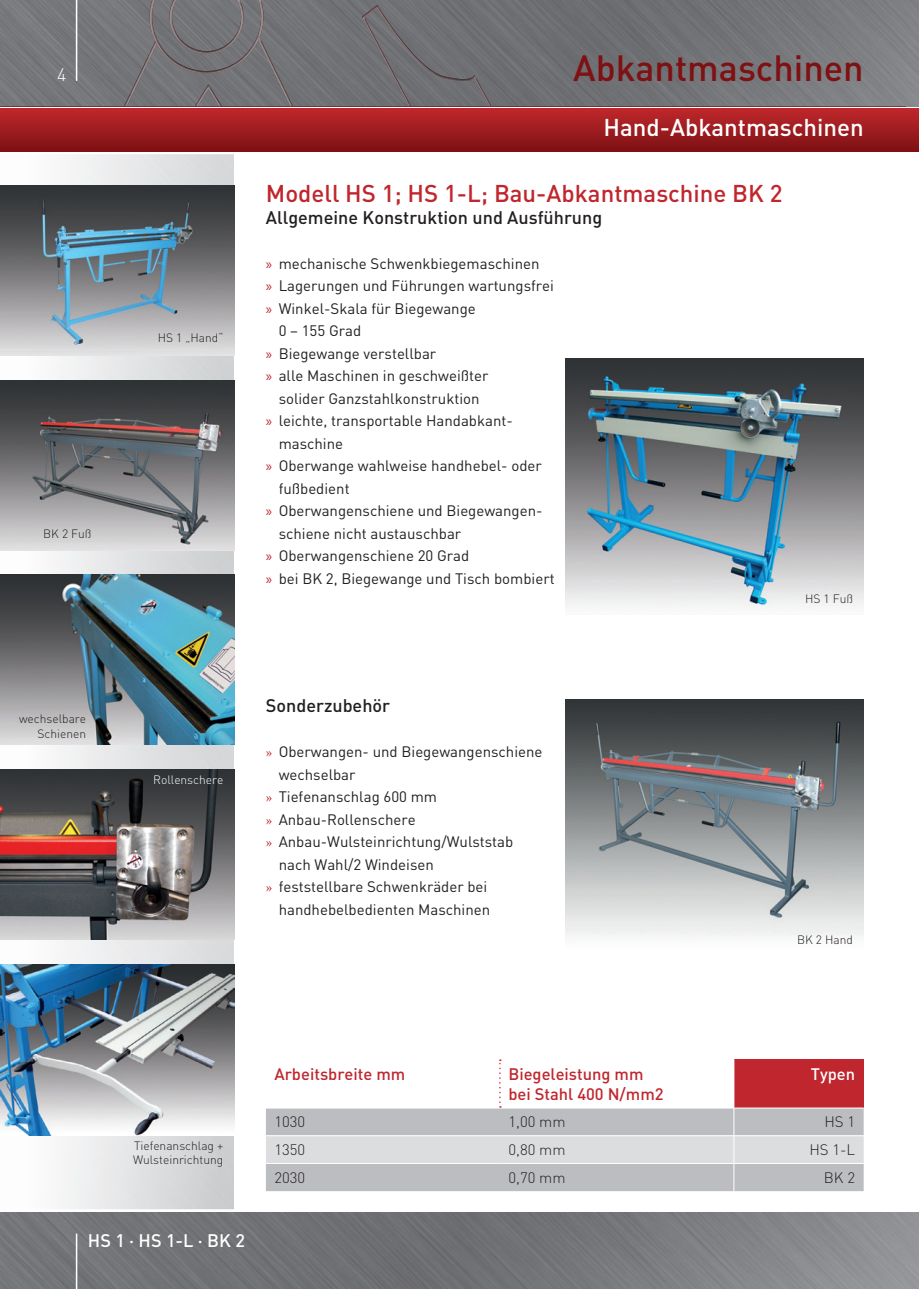
<style>
.page{position:relative;width:919px;height:1289px;background:#fff}
.page>*{position:absolute;margin:0;border:0;box-sizing:border-box;transform-origin:0 0}
.t1{font:500 36px "DIN";color:#7f1013}
.t2{font:500 24px "DIN";color:#c0262d}
.t3{font:500 24px "DIN";color:#fff}
.t4{font:500 18px "DIN";color:#231f20}
.t5{font:500 18px "DIN";color:#fff}
.t6{font:300 18px "DIN";color:#fff}
.t7{font:500 16.5px/19.8px "DIN";color:#c0262d}
.t8{font:500 16.5px "DIN";color:#fff}
.t9{font:15px "DIN";color:#231f20}
.t10{font:300 15px "DIN";color:#231f20}
.t11{font:300 12px/14.4px "DIN";color:#231f20;text-align:right}
.t12{font:300 12px "DIN";color:#fff}
.s1{font-family:"Myriad Pro";color:#c0262d}
.s2{font-family:"Minion Pro";color:#c0262d}
</style>
<div class="page">
<img style="left:0;top:0;width:906px;height:106px">
<div style="left:906px;top:0;width:12px;height:106px;background:#838588"></div>
<img style="left:0;top:1212px;width:906px;height:76px">
<div style="left:906px;top:1212px;width:12px;height:76px;background:#939598"></div>
<div style="left:0;top:108px;width:906px;height:43px;background:linear-gradient(to bottom,#c0282d,#7e1113)"></div>
<svg style="left:906px;top:108px;width:12px;height:43px"></svg>
<div style="left:82px;top:154px;width:76px;height:31px;background:#ebebec"></div>
<div style="left:158px;top:154px;width:76px;height:31px;background:#dbdcde"></div>
<img style="left:0;top:744px;width:234px;height:9px">
<img style="left:0;top:939px;width:234px;height:270px">
<img style="left:152px;top:1135px;width:76px;height:74px">
<img style="left:76px;top:1135px;width:76px;height:74px">
<img style="left:0;top:1135px;width:76px;height:74px">
<img style="left:362px;top:5px;width:129px;height:101px">
<img style="left:258px;top:37px;width:35px;height:69px">
<img style="left:124px;top:41px;width:33px;height:65px">
<img style="left:195px;top:84px;width:27px;height:22px">
<img style="left:150px;top:0;width:113px;height:73px">
<img style="left:169px;top:0;width:74px;height:54px">
<hr style="left:76px;top:0;width:1px;height:81px;background:#fff">
<hr style="left:76px;top:1233px;width:1px;height:55px;background:#fff">
<svg style="left:266px;top:1059px;width:597px;height:132px"></svg>
<img style="left:566px;top:359px;width:297px;height:247px">
<img style="left:0;top:380px;width:234px;height:170px">
<img style="left:0;top:574px;width:234px;height:170px">
<img style="left:566px;top:699px;width:297px;height:237px">
<img style="left:0;top:185px;width:234px;height:170px">
<img style="left:0;top:769px;width:234px;height:170px">
<img style="left:0;top:964px;width:234px;height:171px">
<p class="t6" style="left:57px;top:63px;width:11px">4</p>
<p class="t11" style="left:43px;top:526px;width:50px">BK 2 Fuß</p>
<p class="t11" style="left:19px;top:711px;width:69px">wechselbare<br>Schienen</p>
<p class="t11" style="left:158px;top:331px;width:67px">HS 1 „Hand“</p>
<p class="t12" style="left:153px;top:772px;width:72px">Rollenschere</p>
<h1 class="t1" style="left:573px;top:45px;width:292px">Abkantmaschinen</h1>
<h2 class="t3" style="left:603px;top:112px;width:261px">Hand-Abkantmaschinen</h2>
<h2 class="t2" style="left:266px;top:178px;width:518px">Modell HS 1; HS 1-L; Bau-Abkantmaschine BK 2</h2>
<p class="t4" style="left:266px;top:206px;width:338px">Allgemeine Konstruktion und Ausführung</p>
<p class="t9" style="left:266px;top:254px;width:275px"><span class="s1">»</span> mechanische Schwenkbiegemaschinen</p>
<p class="t9" style="left:266px;top:276px;width:289px"><span class="s1">»</span> Lagerungen und Führungen wartungsfrei</p>
<p class="t9" style="left:266px;top:299px;width:211px"><span class="s1">»</span> Winkel-Skala für Biegewange</p>
<p class="t9" style="left:279px;top:321px;width:84px">0 – 155 Grad</p>
<p class="t9" style="left:266px;top:344px;width:172px"><span class="s1">»</span> Biegewange verstellbar</p>
<p class="t9" style="left:266px;top:366px;width:224px"><span class="s1">»</span> alle Maschinen in geschweißter</p>
<p class="t9" style="left:279px;top:389px;width:202px">solider Ganzstahlkonstruktion</p>
<p class="t9" style="left:266px;top:411px;width:248px"><span class="s1">»</span> leichte, transportable Handabkant-</p>
<p class="t9" style="left:278px;top:434px;width:66px">maschine</p>
<p class="t9" style="left:266px;top:456px;width:277px"><span class="s1">»</span> Oberwange wahlweise handhebel- oder</p>
<p class="t9" style="left:278px;top:479px;width:72px">fußbedient</p>
<p class="t9" style="left:266px;top:501px;width:278px"><span class="s1">»</span> Oberwangenschiene und Biegewangen-</p>
<p class="t9" style="left:279px;top:524px;width:184px">schiene nicht austauschbar</p>
<p class="t9" style="left:266px;top:546px;width:205px"><span class="s1">»</span> Oberwangenschiene 20 Grad</p>
<p class="t9" style="left:266px;top:569px;width:290px"><span class="s1">»</span> bei BK 2, Biegewange und Tisch bombiert</p>
<p class="t11" style="left:805px;top:591px;width:49px">HS 1 Fuß</p>
<p class="t4" style="left:266px;top:694px;width:126px">Sonderzubehör</p>
<p class="t9" style="left:266px;top:742px;width:278px"><span class="s2">»</span> Oberwangen- und Biegewangenschiene</p>
<p class="t9" style="left:278px;top:765px;width:78px">wechselbar</p>
<p class="t9" style="left:266px;top:787px;width:173px"><span class="s2">»</span> Tiefenanschlag 600 mm</p>
<p class="t9" style="left:266px;top:810px;width:151px"><span class="s2">»</span> Anbau-Rollenschere</p>
<p class="t9" style="left:266px;top:832px;width:249px"><span class="s2">»</span> Anbau-Wulsteinrichtung/Wulststab</p>
<p class="t9" style="left:279px;top:855px;width:157px">nach Wahl/2 Windeisen</p>
<p class="t9" style="left:266px;top:877px;width:223px"><span class="s2">»</span> feststellbare Schwenkräder bei</p>
<p class="t9" style="left:279px;top:900px;width:213px">handhebelbedienten Maschinen</p>
<p class="t11" style="left:797px;top:932px;width:57px">BK 2 Hand</p>
<p class="t11" style="left:133px;top:1137px;width:92px;text-align:left">Tiefenanschlag +<br>Wulsteinrichtung</p>
<p class="t5" style="left:88px;top:1228px;width:158px">HS 1 · HS 1-L · BK 2</p>
<p class="t7" style="left:274px;top:1063px;width:132px">Arbeitsbreite mm</p>
<p class="t7" style="left:508px;top:1063px;width:157px">Biegeleistung mm bei Stahl 400 N/mm2</p>
<p class="t8" style="left:810px;top:1063px;width:46px">Typen</p>
<p class="t10" style="left:274px;top:1112px;width:32px">1030</p>
<p class="t10" style="left:508px;top:1112px;width:59px">1,00 mm</p>
<p class="t10" style="left:824px;top:1112px;width:32px">HS 1</p>
<p class="t10" style="left:274px;top:1140px;width:32px">1350</p>
<p class="t10" style="left:508px;top:1140px;width:59px">0,80 mm</p>
<p class="t10" style="left:809px;top:1140px;width:47px">HS 1-L</p>
<p class="t10" style="left:274px;top:1167px;width:32px">2030</p>
<p class="t10" style="left:508px;top:1167px;width:59px">0,70 mm</p>
<p class="t10" style="left:823px;top:1167px;width:33px">BK 2</p>
</div>
